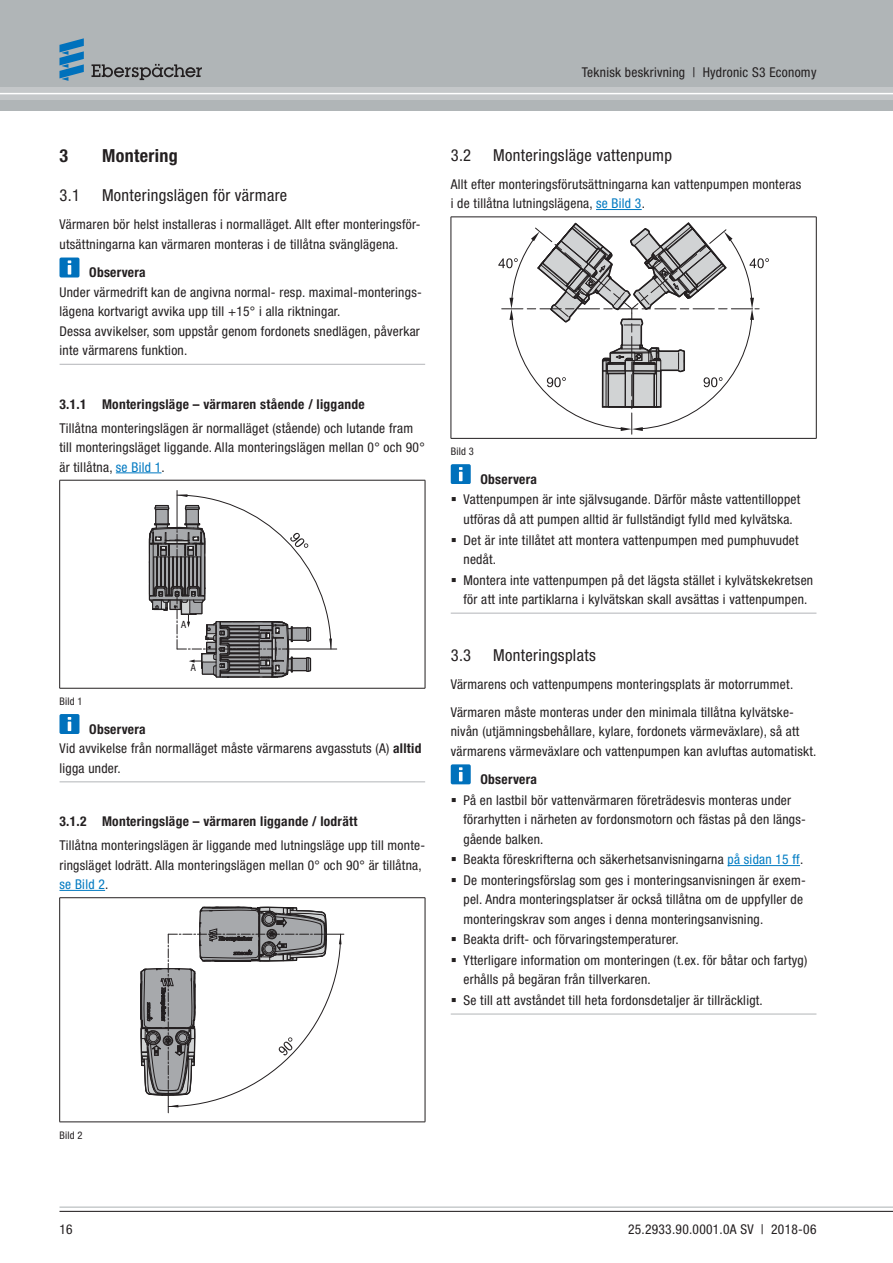
<style>
.page{position:relative;width:893px;height:1263px;background:#fff}
.page>*{position:absolute;margin:0;border:0;box-sizing:border-box;transform-origin:0 0}
.t1{font:700 condensed 18px "Helvetica Neue LTW1 G";letter-spacing:.02em;color:#231f20}
.t2{font:condensed 16.5px "Helvetica Neue LTW1 G";letter-spacing:.02em;color:#231f20}
.t3{font:condensed 13.5px/19.5px "Helvetica Neue LTW1 G";letter-spacing:.02em;color:#231f20}
.t4{font:700 condensed 13.5px "Helvetica Neue LTW1 G";letter-spacing:.02em;color:#231f20}
.t5{font:condensed 10.5px "Helvetica Neue LTW1 G";letter-spacing:.02em;color:#231f20}
.t6{font:condensed 9.9px "Helvetica Neue LTW1 G";color:#231f20}
.s1{color:#0079c1}
.s2{font-weight:700}
.s3{color:#007cc3}
</style>
<div class="page">
<hr style="left:60px;top:364px;width:365px;height:1px;background:#bbbdc0">
<hr style="left:116px;top:473px;width:45px;height:1px;background:#0079c1">
<hr style="left:60px;top:781px;width:365px;height:1px;background:#bbbdc0">
<hr style="left:59px;top:890px;width:46px;height:1px;background:#0079c1">
<div style="left:59px;top:258px;width:20px;height:19px;background:#0071bc;border-radius:2px"></div>
<svg style="left:68px;top:260px;width:3px;height:15px"></svg>
<hr style="left:59px;top:480px;width:366px;height:1px;background:#231f20">
<hr style="left:59px;top:480px;width:1px;height:208px;background:#231f20">
<hr style="left:425px;top:480px;width:1px;height:208px;background:#231f20">
<hr style="left:59px;top:688px;width:366px;height:1px;background:#231f20">
<hr style="left:177px;top:491px;width:1px;height:37px;background:#231f20">
<hr style="left:289px;top:649px;width:48px;height:1px;background:#231f20">
<svg style="left:148px;top:494px;width:184px;height:184px"></svg>
<div style="left:59px;top:714px;width:20px;height:20px;background:#0071bc;border-radius:2px"></div>
<svg style="left:68px;top:717px;width:3px;height:14px"></svg>
<hr style="left:59px;top:897px;width:366px;height:1px;background:#231f20">
<hr style="left:59px;top:898px;width:1px;height:224px;background:#231f20">
<hr style="left:425px;top:898px;width:1px;height:224px;background:#231f20">
<hr style="left:59px;top:1122px;width:366px;height:1px;background:#231f20">
<svg style="left:139px;top:897px;width:132px;height:314px"></svg>
<svg style="left:140px;top:906px;width:204px;height:229px"></svg>
<hr style="left:596px;top:209px;width:46px;height:1px;background:#0079c1">
<hr style="left:451px;top:613px;width:365px;height:1px;background:#bbbdc0">
<hr style="left:727px;top:865px;width:73px;height:1px;background:#007cc3">
<hr style="left:451px;top:1013px;width:365px;height:2px;background:#bbbdc0">
<hr style="left:451px;top:217px;width:365px;height:1px;background:#231f20">
<hr style="left:451px;top:217px;width:1px;height:221px;background:#231f20">
<hr style="left:816px;top:217px;width:1px;height:221px;background:#231f20">
<hr style="left:451px;top:438px;width:365px;height:1px;background:#231f20">
<svg style="left:498px;top:222px;width:271px;height:212px"></svg>
<div style="left:451px;top:464px;width:20px;height:20px;background:#0071bc;border-radius:2px"></div>
<svg style="left:459px;top:467px;width:3px;height:14px"></svg>
<div style="left:451px;top:764px;width:20px;height:20px;background:#0071bc;border-radius:2px"></div>
<svg style="left:459px;top:767px;width:3px;height:14px"></svg>
<hr style="left:59px;top:1207px;width:834px;height:1px;background:#b0b5b7">
<hr style="left:59px;top:1211px;width:834px;height:1px;background:#231f20">
<div style="left:0;top:0;width:893px;height:111px;background:#b0b5b7"></div>
<div style="left:0;top:87px;width:893px;height:13px;background:#c4c7c9"></div>
<svg style="left:91px;top:64px;width:111px;height:16px"></svg>
<svg style="left:59px;top:38px;width:25px;height:43px"></svg>
<hr style="left:0;top:93px;width:893px;height:1px;background:#fff">
<p class="t3" style="left:582px;top:63px;width:236px">Teknisk beskrivning | Hydronic S3 Economy</p>
<h1 class="t1" style="left:59px;top:149px;width:10px">3</h1>
<h1 class="t1" style="left:102px;top:149px;width:77px">Montering</h1>
<p class="t2" style="left:59px;top:189px;width:22px">3.1</p>
<p class="t2" style="left:102px;top:189px;width:187px">Monteringslägen för värmare</p>
<p class="t3" style="left:59px;top:216px;width:363px">Värmaren bör helst installeras i normalläget. Allt efter monteringsför&shy;utsättningarna kan värmaren monteras i de tillåtna svänglägena.</p>
<p class="t4" style="left:89px;top:268px;width:58px">Observera</p>
<p class="t3" style="left:59px;top:283px;width:364px">Under värmedrift kan de angivna normal- resp. maximal-monterings&shy;lägena kortvarigt avvika upp till +15° i alla riktningar.<br>Dessa avvikelser, som uppstår genom fordonets snedlägen, påverkar inte värmarens funktion.</p>
<p class="t4" style="left:59px;top:399px;width:307px">3.1.1 Monteringsläge – värmaren stående / liggande</p>
<p class="t3" style="left:59px;top:419px;width:367px">Tillåtna monteringslägen är normalläget (stående) och lutande fram till monteringsläget liggande. Alla monteringslägen mellan 0° och 90° är tillåtna, <span class="s1">se Bild 1</span>.</p>
<p class="t6" style="left:181px;top:621px;width:6px">A</p>
<p class="t6" style="left:191px;top:664px;width:6px">A</p>
<p class="t5" style="left:59px;top:698px;width:25px">Bild 1</p>
<p class="t3" style="left:59px;top:720px;width:363px;text-indent:30px"><span class="s2">Observera<br></span>Vid avvikelse från normalläget måste värmarens avgasstuts (A) <span class="s2">alltid </span>ligga under.</p>
<p class="t4" style="left:59px;top:817px;width:299px">3.1.2 Monteringsläge – värmaren liggande / lodrätt</p>
<p class="t3" style="left:59px;top:837px;width:367px">Tillåtna monteringslägen är liggande med lutningsläge upp till monte&shy;ringsläget lodrätt. Alla monteringslägen mellan 0° och 90° är tillåtna, <span class="s1">se Bild 2</span>.</p>
<p class="t2" style="left:451px;top:149px;width:22px">3.2</p>
<p class="t2" style="left:493px;top:149px;width:180px">Monteringsläge vattenpump</p>
<p class="t3" style="left:451px;top:175px;width:352px">Allt efter monteringsförutsättningarna kan vattenpumpen monteras i de tillåtna lutningslägena, <span class="s1">se Bild 3</span>.</p>
<p class="t5" style="left:451px;top:448px;width:25px">Bild 3</p>
<p class="t4" style="left:480px;top:474px;width:58px">Observera</p>
<p class="t3" style="left:463px;top:491px;width:351px;line-height:20px">Vattenpumpen är inte självsugande. Därför måste vattentilloppet utföras då att pumpen alltid är fullständigt fylld med kylvätska.<br>Det är inte tillåtet att montera vattenpumpen med pumphuvudet nedåt.<br>Montera inte vattenpumpen på det lägsta stället i kylvätskekretsen för att inte partiklarna i kylvätskan skall avsättas i vattenpumpen.</p>
<p class="t2" style="left:451px;top:649px;width:22px">3.3</p>
<p class="t2" style="left:493px;top:649px;width:104px">Monteringsplats</p>
<p class="t3" style="left:451px;top:671px;width:345px;line-height:28px">Värmarens och vattenpumpens monteringsplats är motorrummet.<br>Värmaren måste monteras under den minimala tillåtna kylvätske-</p>
<p class="t3" style="left:451px;top:723px;width:367px">nivån (utjämningsbehållare, kylare, fordonets värmeväxlare), så att värmarens värmeväxlare och vattenpumpen kan avluftas automatiskt.</p>
<p class="t4" style="left:480px;top:774px;width:58px">Observera</p>
<p class="t3" style="left:463px;top:791px;width:345px;line-height:20.1px">På en lastbil bör vattenvärmaren företrädesvis monteras under förarhytten i närheten av fordonsmotorn och fästas på den längs&shy;gående balken.<br>Beakta föreskrifterna och säkerhetsanvisningarna <span class="s3">på sidan 15 ff</span>.<br>De monteringsförslag som ges i monteringsanvisningen är exem&shy;pel. Andra monteringsplatser är också tillåtna om de uppfyller de monteringskrav som anges i denna monteringsanvisning.<br>Beakta drift- och förvaringstemperaturer.<br>Ytterligare information om monteringen (t.ex. för båtar och fartyg) erhålls på begäran från tillverkaren.<br>Se till att avståndet till heta fordonsdetaljer är tillräckligt.</p>
<p class="t5" style="left:59px;top:1131px;width:25px">Bild 2</p>
<p class="t3" style="left:59px;top:1221px;width:15px">16</p>
<p class="t3" style="left:628px;top:1221px;width:190px">25.2933.90.0001.0A SV | 2018-06</p>
</div>
